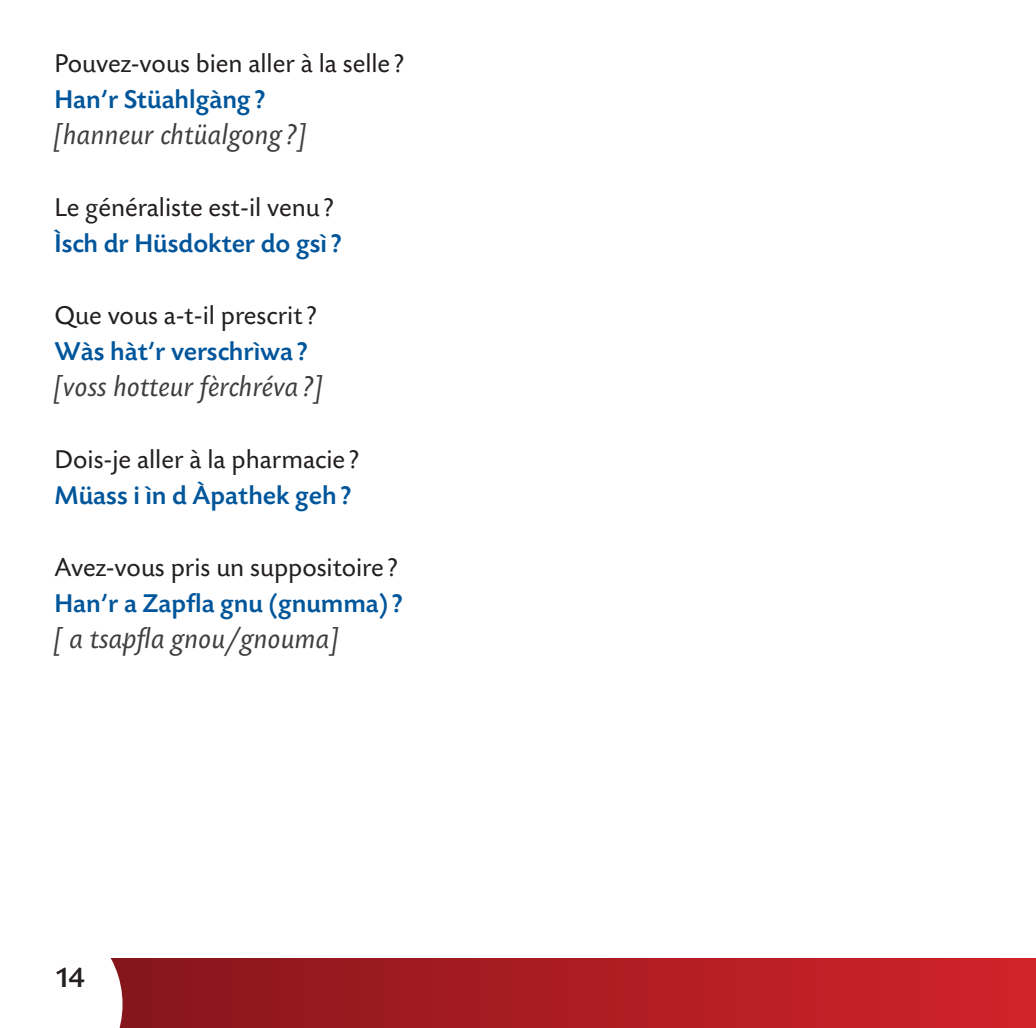
<style>
.page{position:relative;width:1036px;height:1028px;background:#fff}
.page>*{position:absolute;margin:0;border:0;box-sizing:border-box;transform-origin:0 0}
.t1{font:italic 30px "Today SB";color:#3e3e3f}
.t2{font:500 30px "Today SB";color:#231f20}
.t3{font:27px "Today SB";color:#231f20}
.t4{font:500 27px "Today SB";color:#01569b}
</style>
<div class="page">
<svg style="left:123px;top:958px;width:913px;height:69px;background:#ab1c22"></svg>
<svg style="left:110px;top:958px;width:13px;height:70px"></svg>
<svg style="left:1031px;top:1022px;width:5px;height:6px"></svg>
<p class="t3" style="left:54px;top:48px;width:352px">Pouvez-vous bien aller à la selle ?</p>
<p class="t4" style="left:54px;top:84px;width:213px">Han’r Stüahlgàng?</p>
<p class="t1" style="left:54px;top:118px;width:254px">[hanneur chtüalgong ?]</p>
<p class="t3" style="left:54px;top:192px;width:281px">Le généraliste est-il venu?</p>
<p class="t4" style="left:54px;top:228px;width:289px">Ìsch dr Hüsdokter do gsì ?</p>
<p class="t3" style="left:54px;top:300px;width:264px">Que vous a-t-il prescrit ?</p>
<p class="t4" style="left:54px;top:336px;width:255px">Wàs hàt’r verschrìwa ?</p>
<p class="t1" style="left:54px;top:370px;width:271px">[voss hotteur fèrchréva ?]</p>
<p class="t3" style="left:54px;top:444px;width:307px">Dois-je aller à la pharmacie ?</p>
<p class="t4" style="left:54px;top:480px;width:299px">Müass i ìn d Àpathek geh?</p>
<p class="t3" style="left:54px;top:552px;width:345px">Avez-vous pris un suppositoire ?</p>
<p class="t4" style="left:54px;top:588px;width:350px">Han’r a Zapfla gnu (gnumma) ?</p>
<p class="t1" style="left:54px;top:622px;width:287px">[ a tsapfla gnou/gnouma]</p>
<p class="t2" style="left:54px;top:961px;width:32px">14</p>
</div>
